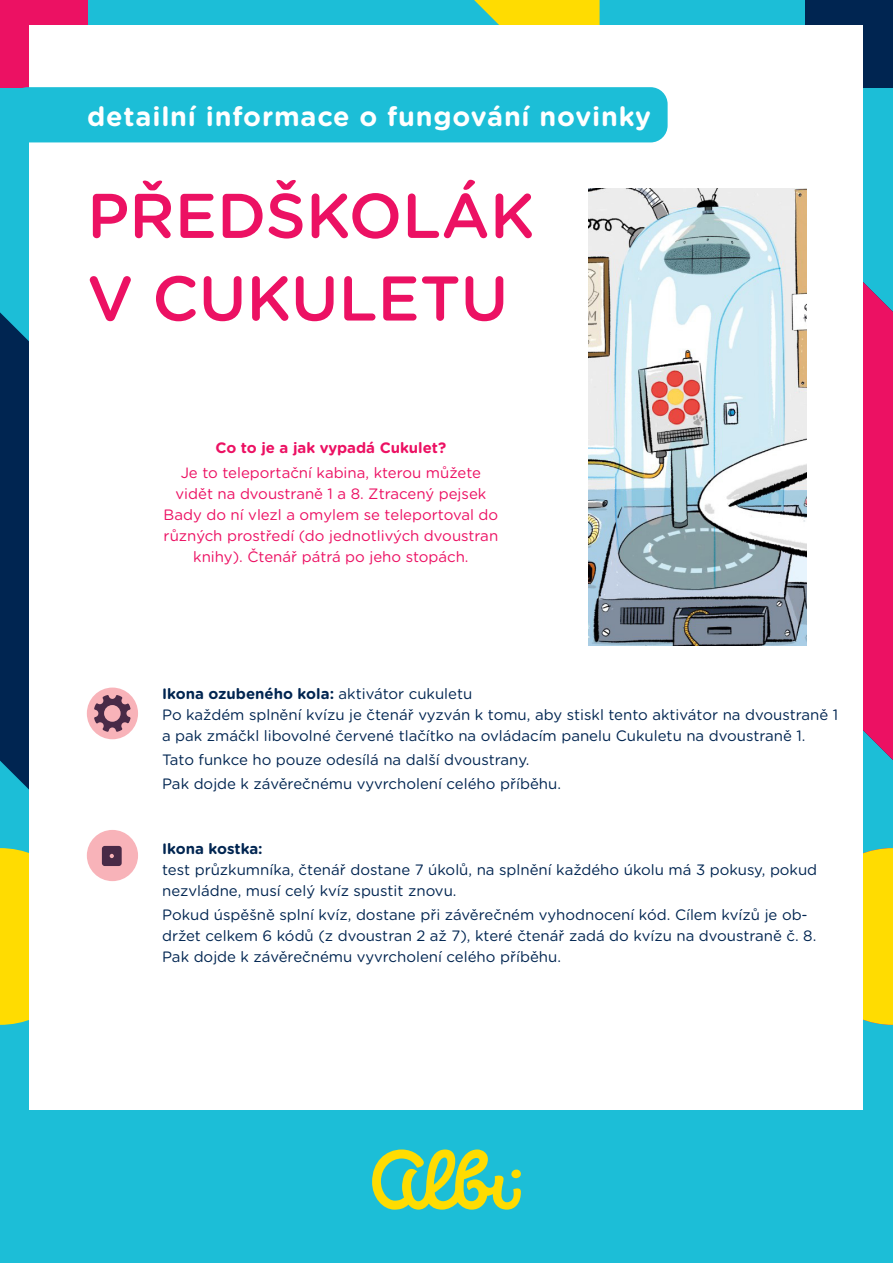
<style>
.page{position:relative;width:893px;height:1263px;background:#1cbed7}
.page>*{position:absolute;margin:0;border:0;box-sizing:border-box;transform-origin:0 0}
.Nadpis_Bold{font:500 63px/82.7px "Gotham Rounded";color:#ec1163}
.Nadpis_Bold-2{font:700 27px "Gotham Rounded";letter-spacing:.03em;color:#fff}
.Základní_10_14_prapo{font:15px/21px "Gotham Rounded";color:#002551}
.Základní_10_14_prapo-2{font:15px/21px "Gotham Rounded";color:#ec1163;text-align:center}
.Základní_10_14_prapo-3{font:700 15px "Gotham Rounded";color:#ec1163}
.s1{font-weight:700}
</style>
<div class="page">
<svg style="left:372px;top:1149px;width:149px;height:60px"></svg>
<svg style="left:0;top:312px;width:30px;height:502px"></svg>
<div style="left:0;top:848px;width:30px;height:177px;background:#ffdc01"></div>
<div style="left:806px;top:0;width:87px;height:87px;background:#002551"></div>
<div style="left:0;top:0;width:87px;height:87px;background:#ec1163"></div>
<svg style="left:474px;top:0;width:126px;height:26px"></svg>
<div style="left:863px;top:282px;width:30px;height:478px;background:#ec1163"></div>
<div style="left:863px;top:848px;width:30px;height:177px;background:#ffdc01"></div>
<div style="left:30px;top:26px;width:833px;height:1084px;background:#fff"></div>
<div style="left:87px;top:830px;width:51px;height:51px;background:#f8b3b9;border-radius:50%"></div>
<svg style="left:102px;top:846px;width:20px;height:20px"></svg>
<div style="left:87px;top:687px;width:51px;height:52px;background:#f8b3b9;border-radius:50%"></div>
<svg style="left:94px;top:695px;width:37px;height:37px"></svg>
<img style="left:589px;top:188px;width:217px;height:458px">
<div style="left:11px;top:87px;width:657px;height:55px;background:#1cbed7;border-radius:17px"></div>
<p class="Nadpis_Bold-2" style="left:87px;top:97px;width:565px">detailní informace o fungování novinky</p>
<p class="Nadpis_Bold-2" style="left:487px;top:97px;width:158px">íní novinky</p>
<p class="Nadpis_Bold" style="left:87px;top:172px;width:449px">PŘEDŠKOLÁK<br>V CUKULETU</p>
<p class="Základní_10_14_prapo-3" style="left:216px;top:437px;width:232px">Co to je a jak vypadá Cukulet?</p>
<p class="Základní_10_14_prapo-2" style="left:164px;top:461px;width:336px">Je to teleportační kabina, kterou můžete vidět na dvoustraně 1 a 8. Ztracený pejsek Bady do ní vlezl a omylem se teleportoval do různých prostředí (do jednotlivých dvoustran knihy). Čtenář pátrá po jeho stopách.</p>
<p class="Základní_10_14_prapo" style="left:162px;top:682px;width:677px"><span class="s1">Ikona ozubeného kola:</span> aktivátor cukuletu<br>Po každém splnění kvízu je čtenář vyzván k tomu, aby stiskl tento aktivátor na dvoustraně 1 a pak zmáčkl libovolné červené tlačítko na ovládacím panelu Cukuletu na dvoustraně 1.</p>
<p class="Základní_10_14_prapo" style="left:162px;top:748px;width:369px">Tato funkce ho pouze odesílá na další dvoustrany.</p>
<p class="Základní_10_14_prapo" style="left:162px;top:773px;width:400px">Pak dojde k závěrečnému vyvrcholení celého příběhu.</p>
<p class="Základní_10_14_prapo" style="left:162px;top:837px;width:657px"><span class="s1">Ikona kostka:<br></span>test průzkumníka, čtenář dostane 7 úkolů, na splnění každého úkolu má 3 pokusy, pokud nezvládne, musí celý kvíz spustit znovu.</p>
<p class="Základní_10_14_prapo" style="left:162px;top:904px;width:656px">Pokud úspěšně splní kvíz, dostane při závěrečném vyhodnocení kód. Cílem kvízů je ob&shy;držet celkem 6 kódů (z dvoustran 2 až 7), které čtenář zadá do kvízu na dvoustraně č. 8.<br>Pak dojde k závěrečnému vyvrcholení celého příběhu.</p>
</div>
